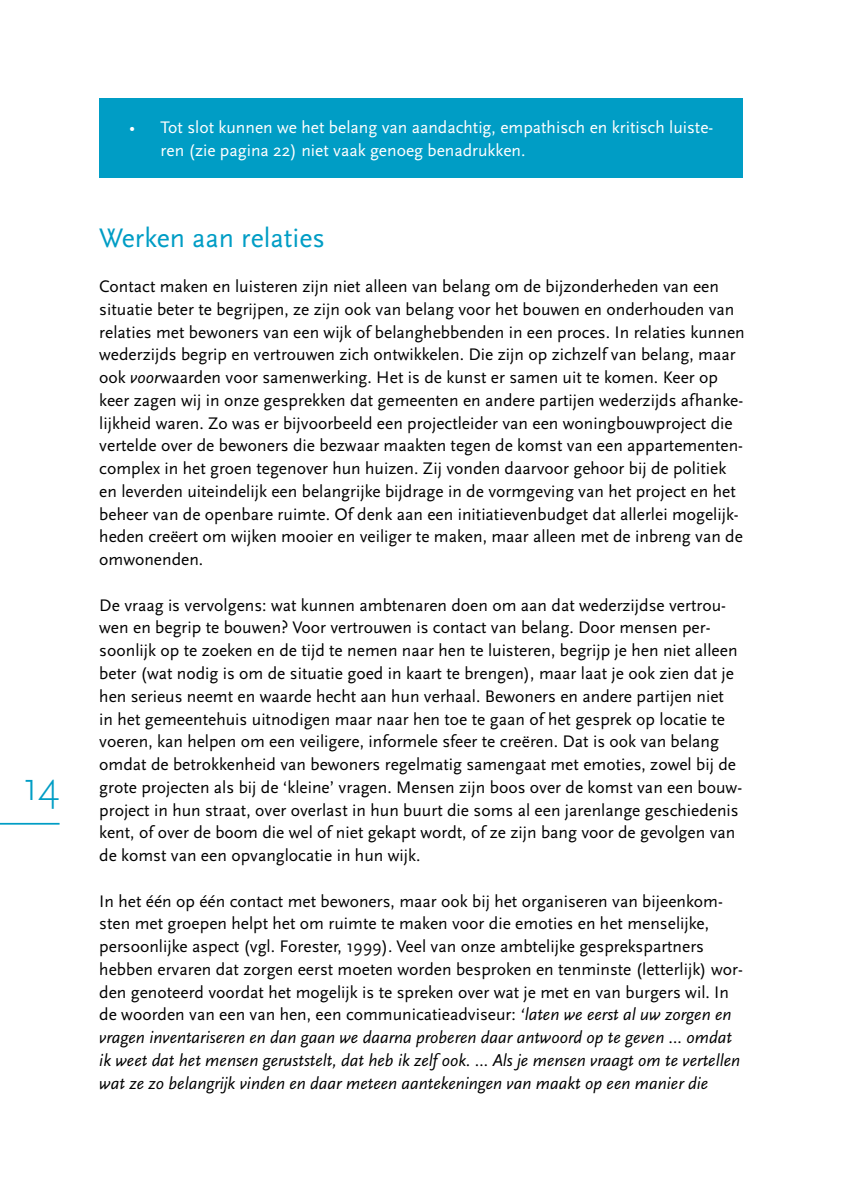
<style>
.page{position:relative;width:844px;height:1191px;background:#fff}
.page>*{position:absolute;margin:0;border:0;box-sizing:border-box;transform-origin:0 0}
.t1{font:300 42px "Scala Sans OT";color:#009dc5}
.t2{font:28px "Scala Sans OT";color:#009dc5}
.t3{font:17.5px/22.8px "Scala Sans OT";color:#000}
.t4{font:17.5px/22.8px "Scala Sans OT";color:#fff}
.s1{font-style:italic}
</style>
<div class="page">
<hr style="left:0;top:823px;width:60px;height:1px;background:#009dc5">
<div style="left:99px;top:99px;width:643px;height:79px;background:#009dc5"></div>
<h1 class="t1" style="left:23px;top:763px;width:38px">14</h1>
<p class="t4" style="left:160px;top:116px;width:554px;text-indent:-32px">• Tot slot kunnen we het belang van aandachtig, empathisch en kritisch luiste&shy;ren (zie pagina 22) niet vaak genoeg benadrukken.</p>
<h2 class="t2" style="left:99px;top:222px;width:227px">Werken aan relaties</h2>
<p class="t3" style="left:99px;top:275px;width:646px">Contact maken en luisteren zijn niet alleen van belang om de bijzonderheden van een situatie beter te begrijpen, ze zijn ook van belang voor het bouwen en onderhouden van relaties met bewoners van een wijk of belanghebbenden in een proces. In relaties kunnen wederzijds begrip en vertrouwen zich ontwikkelen. Die zijn op zichzelf van belang, maar ook <span class="s1">voor</span>waarden voor samenwerking. Het is de kunst er samen uit te komen. Keer op keer zagen wij in onze gesprekken dat gemeenten en andere partijen wederzijds afhanke&shy;lijkheid waren. Zo was er bijvoorbeeld een projectleider van een woningbouwproject die vertelde over de bewoners die bezwaar maakten tegen de komst van een appartementen&shy;complex in het groen tegenover hun huizen. Zij vonden daarvoor gehoor bij de politiek en leverden uiteindelijk een belangrijke bijdrage in de vormgeving van het project en het beheer van de openbare ruimte. Of denk aan een initiatievenbudget dat allerlei mogelijk&shy;heden creëert om wijken mooier en veiliger te maken, maar alleen met de inbreng van de omwonenden.</p>
<p class="t3" style="left:99px;top:594px;width:644px">De vraag is vervolgens: wat kunnen ambtenaren doen om aan dat wederzijdse vertrou&shy;wen en begrip te bouwen? Voor vertrouwen is contact van belang. Door mensen per&shy;soonlijk op te zoeken en de tijd te nemen naar hen te luisteren, begrijp je hen niet alleen beter (wat nodig is om de situatie goed in kaart te brengen), maar laat je ook zien dat je hen serieus neemt en waarde hecht aan hun verhaal. Bewoners en andere partijen niet in het gemeentehuis uitnodigen maar naar hen toe te gaan of het gesprek op locatie te voeren, kan helpen om een veiligere, informele sfeer te creëren. Dat is ook van belang omdat de betrokkenheid van bewoners regelmatig samengaat met emoties, zowel bij de grote projecten als bij de ‘kleine’ vragen. Mensen zijn boos over de komst van een bouw&shy;project in hun straat, over overlast in hun buurt die soms al een jarenlange geschiedenis kent, of over de boom die wel of niet gekapt wordt, of ze zijn bang voor de gevolgen van de komst van een opvanglocatie in hun wijk.</p>
<p class="t3" style="left:99px;top:890px;width:645px">In het één op één contact met bewoners, maar ook bij het organiseren van bijeenkom&shy;sten met groepen helpt het om ruimte te maken voor die emoties en het menselijke, persoonlijke aspect (vgl. Forester, 1999). Veel van onze ambtelijke gesprekspartners hebben ervaren dat zorgen eerst moeten worden besproken en tenminste (letterlijk) wor&shy;den genoteerd voordat het mogelijk is te spreken over wat je met en van burgers wil. In de woorden van een van hen, een communicatieadviseur: <span class="s1">‘laten we eerst al uw zorgen en vragen inventariseren en dan gaan we daarna proberen daar antwoord op te geven … omdat ik weet dat het mensen geruststelt, dat heb ik zelf ook. … Als je mensen vraagt om te vertellen wat ze zo belangrijk vinden en daar meteen aantekeningen van maakt op een manier die</span></p>
</div>
